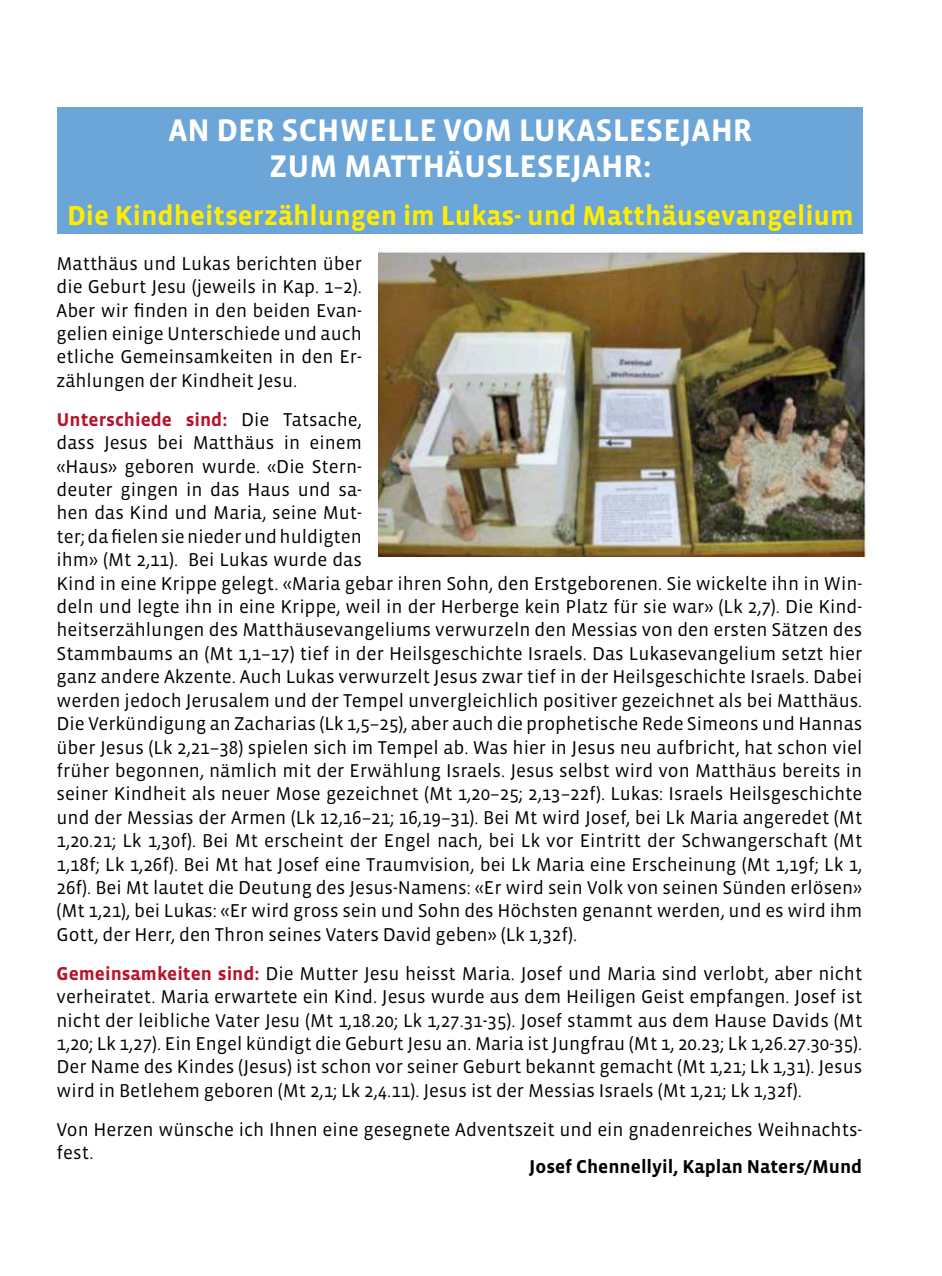
<style>
.page{position:relative;width:942px;height:1276px;background:#fff}
.page>*{position:absolute;margin:0;border:0;box-sizing:border-box;transform-origin:0 0}
.t1{font:700 32px/36px "Vista Sans";color:#fff;text-align:center}
.t2{font:700 28px "Vista Sans";color:#ffed00}
.t3{font:19px/23.4px "Vista Sans";color:#000;text-align:justify}
.t4{font:700 19px "Vista Sans";color:#000}
.s1{font-weight:700;color:#b7142c}
</style>
<div class="page">
<div style="left:57px;top:108px;width:806px;height:126px;background:#6ca5d8"></div>
<img style="left:379px;top:248px;width:490px;height:308px">
<h1 class="t1" style="left:168px;top:113px;width:585px">AN DER SCHWELLE VOM LUKASLESEJAHR<br>ZUM MATTHÄUSLESEJAHR:</h1>
<h2 class="t2" style="left:67px;top:202px;width:788px">Die Kindheitserzählungen im Lukas- und Matthäusevangelium</h2>
<p class="t3" style="left:56px;top:252px;width:307px">Matthäus und Lukas berichten über die Geburt Jesu (jeweils in Kap. 1–2).<br>Aber wir finden in den beiden Evan&shy;gelien einige Unterschiede und auch etliche Gemeinsamkeiten in den Er&shy;zählungen der Kindheit Jesu.</p>
<p class="t3" style="left:56px;top:408px;width:807px;text-align:left"><span class="s1">Unterschiede sind:</span> Die Tatsache,<br>dass Jesus bei Matthäus in einem<br>«Haus» geboren wurde. «Die Stern-<br>deuter gingen in das Haus und sa-<br>hen das Kind und Maria, seine Mut-<br>ter; da fielen sie nieder und huldigten<br>ihm» (Mt 2,11). Bei Lukas wurde das<br>Kind in eine Krippe gelegt. «Maria gebar ihren Sohn, den Erstgeborenen. Sie wickelte ihn in Win&shy;deln und legte ihn in eine Krippe, weil in der Herberge kein Platz für sie war» (Lk 2,7). Die Kind&shy;heitserzählungen des Matthäusevangeliums verwurzeln den Messias von den ersten Sätzen des Stammbaums an (Mt 1,1–17) tief in der Heilsgeschichte Israels. Das Lukasevangelium setzt hier ganz andere Akzente. Auch Lukas verwurzelt Jesus zwar tief in der Heilsgeschichte Israels. Dabei werden jedoch Jerusalem und der Tempel unvergleichlich positiver gezeichnet als bei Matthäus.<br>Die Verkündigung an Zacharias (Lk 1,5–25), aber auch die prophetische Rede Simeons und Hannas über Jesus (Lk 2,21–38) spielen sich im Tempel ab. Was hier in Jesus neu aufbricht, hat schon viel früher begonnen, nämlich mit der Erwählung Israels. Jesus selbst wird von Matthäus bereits in seiner Kindheit als neuer Mose gezeichnet (Mt 1,20–25; 2,13–22f). Lukas: Israels Heilsgeschichte und der Messias der Armen (Lk 12,16–21; 16,19–31). Bei Mt wird Josef, bei Lk Maria angeredet (Mt 1,20.21; Lk 1,30f). Bei Mt erscheint der Engel nach, bei Lk vor Eintritt der Schwangerschaft (Mt 1,18f; Lk 1,26f). Bei Mt hat Josef eine Traumvision, bei Lk Maria eine Erscheinung (Mt 1,19f; Lk 1, 26f). Bei Mt lautet die Deutung des Jesus-Namens: «Er wird sein Volk von seinen Sünden erlösen» (Mt 1,21), bei Lukas: «Er wird gross sein und Sohn des Höchsten genannt werden, und es wird ihm Gott, der Herr, den Thron seines Vaters David geben» (Lk 1,32f).</p>
<p class="t3" style="left:56px;top:962px;width:807px"><span class="s1">Gemeinsamkeiten sind:</span> Die Mutter Jesu heisst Maria. Josef und Maria sind verlobt, aber nicht verheiratet. Maria erwartete ein Kind. Jesus wurde aus dem Heiligen Geist empfangen. Josef ist nicht der leibliche Vater Jesu (Mt 1,18.20; Lk 1,27.31-35). Josef stammt aus dem Hause Davids (Mt 1,20; Lk 1,27). Ein Engel kündigt die Geburt Jesu an. Maria ist Jungfrau (Mt 1, 20.23; Lk 1,26.27.30-35).<br>Der Name des Kindes (Jesus) ist schon vor seiner Geburt bekannt gemacht (Mt 1,21; Lk 1,31). Jesus wird in Betlehem geboren (Mt 2,1; Lk 2,4.11). Jesus ist der Messias Israels (Mt 1,21; Lk 1,32f).</p>
<p class="t3" style="left:56px;top:1118px;width:807px">Von Herzen wünsche ich Ihnen eine gesegnete Adventszeit und ein gnadenreiches Weihnachts&shy;fest.</p>
<p class="t4" style="left:529px;top:1157px;width:334px">Josef Chennellyil, Kaplan Naters/Mund</p>
</div>
